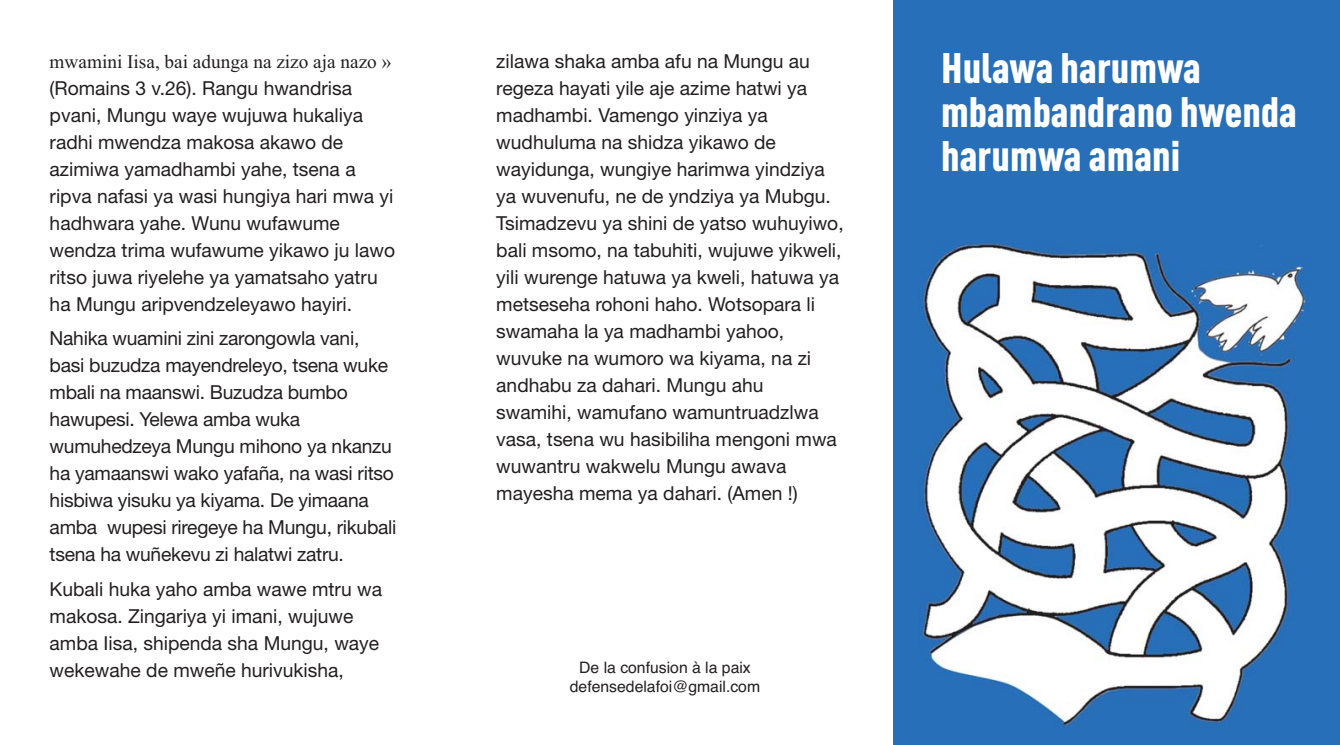
<style>
.page{position:relative;width:1340px;height:745px;background:#fff}
.page>*{position:absolute;margin:0;border:0;box-sizing:border-box;transform-origin:0 0}
.t1{font:900 42px/43.8px "DIN Cond";color:#fff}
.t2{font:19.25px/26.9px "Helvetica Neue";color:#231f20}
.t3{font:19.25px "Times New Roman";color:#231f20}
.t4{font:15.75px/18.9px "Helvetica";color:#231f20;text-align:center}
</style>
<div class="page">
<div style="left:893px;top:0;width:446px;height:744px;background:#276fb8"></div>
<img style="left:922px;top:243px;width:385px;height:483px">
<p class="t3" style="left:50px;top:55px;width:343px">mwamini Iisa, bai adunga na zizo aja nazo »</p>
<p class="t2" style="left:50px;top:77px;width:347px">(Romains 3 v.26). Rangu hwandrisa pvani, Mungu waye wujuwa hukaliya radhi mwendza makosa akawo de azimiwa yamadhambi yahe, tsena a ripva nafasi ya wasi hungiya hari mwa yi hadhwara yahe. Wunu wufawume wendza trima wufawume yikawo ju lawo ritso juwa riyelehe ya yamatsaho yatru ha Mungu aripvendzeleyawo hayiri.</p>
<p class="t2" style="left:50px;top:327px;width:348px">Nahika wuamini zini zarongowla vani, basi buzudza mayendreleyo, tsena wuke mbali na maanswi. Buzudza bumbo hawupesi. Yelewa amba wuka wumuhedzeya Mungu mihono ya nkanzu ha yamaanswi wako yafaña, na wasi ritso hisbiwa yisuku ya kiyama. De yimaana amba wupesi riregeye ha Mungu, rikubali tsena ha wuñekevu zi halatwi zatru.</p>
<p class="t2" style="left:50px;top:577px;width:334px">Kubali huka yaho amba wawe mtru wa makosa. Zingariya yi imani, wujuwe amba Iisa, shipenda sha Mungu, waye wekewahe de mweñe hurivukisha,</p>
<p class="t2" style="left:496px;top:50px;width:349px">zilawa shaka amba afu na Mungu au regeza hayati yile aje azime hatwi ya madhambi. Vamengo yinziya ya wudhuluma na shidza yikawo de wayidunga, wungiye harimwa yindziya ya wuvenufu, ne de yndziya ya Mubgu.<br>Tsimadzevu ya shini de yatso wuhuyiwo, bali msomo, na tabuhiti, wujuwe yikweli, yili wurenge hatuwa ya kweli, hatuwa ya metseseha rohoni haho. Wotsopara li swamaha la ya madhambi yahoo, wuvuke na wumoro wa kiyama, na zi andhabu za dahari. Mungu ahu swamihi, wamufano wamuntruadzlwa vasa, tsena wu hasibiliha mengoni mwa wuwantru wakwelu Mungu awava mayesha mema ya dahari. (Amen !)</p>
<h1 class="t1" style="left:941px;top:50px;width:357px">Hulawa harumwa mbambandrano hwenda harumwa amani</h1>
<p class="t4" style="left:570px;top:659px;width:192px">De la confusion à la paix defensedelafoi@gmail.com</p>
</div>
